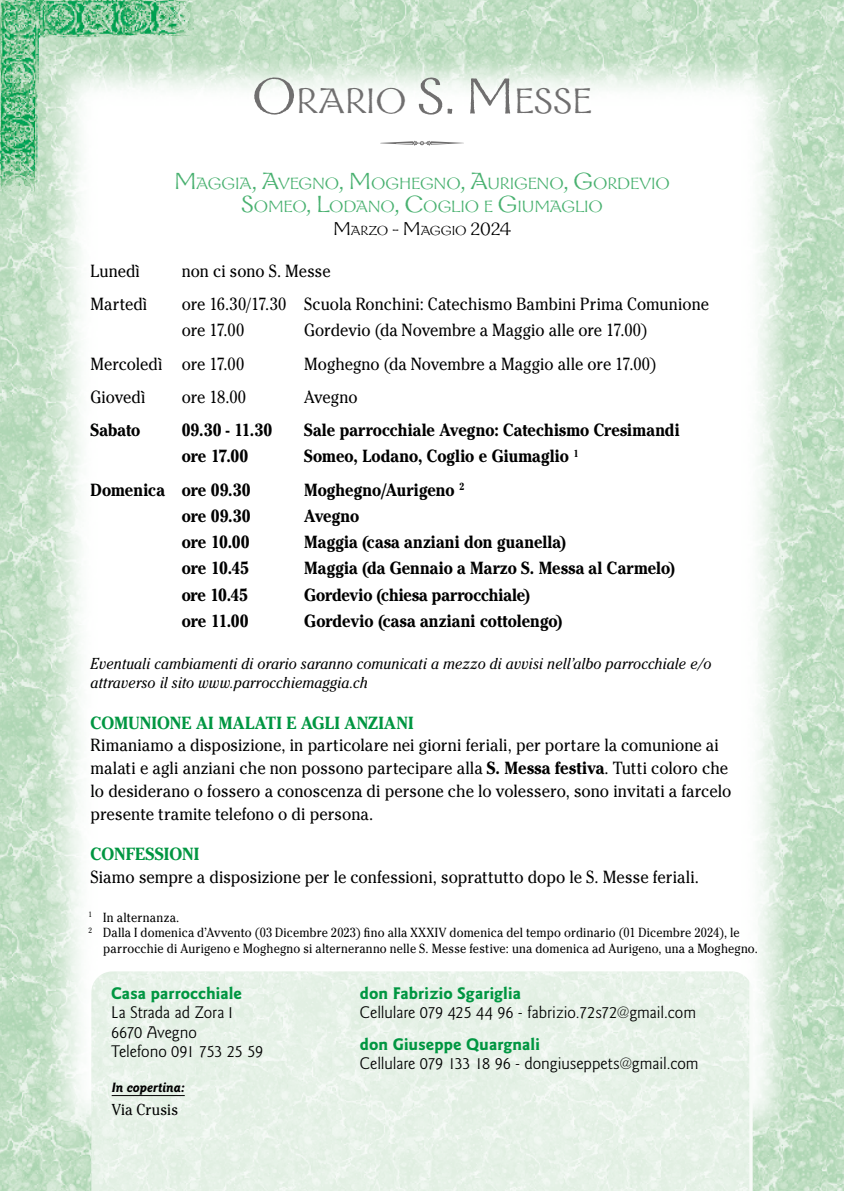
<style>
.page{position:relative;width:844px;height:1191px;background:#fff}
.page>*{position:absolute;margin:0;border:0;box-sizing:border-box;transform-origin:0 0}
.t1{font:39.9px "Galahad Std";color:#706f6f}
.t2{font:18.38px/22.8px "Galahad Std";letter-spacing:-.005em;color:#49b170;text-align:center}
.t3{font:17.5px/22.8px "Cheltenham Std";color:#000;scale:.91 1}
.t4{font:700 17.5px "Cheltenham Std";letter-spacing:.005em;color:#000;scale:.9 1}
.t5{font:17.5px/26.2px "Cheltenham Std";color:#000;scale:.9 1}
.t6{font:17.5px/19.2px "Goudy Sans Std";letter-spacing:-.005em;color:#000}
.t7{font:700 17.5px "Goudy Sans Std";letter-spacing:.005em;color:#009641}
.t8{font:700 17.5px "Cheltenham Std";letter-spacing:.01em;color:#009641;scale:.94 1}
.t9{font:italic 15.75px/19.2px "Cheltenham Std";letter-spacing:.005em;color:#000;scale:.91 1}
.t10{font:15.75px "Cheltenham Std";letter-spacing:.005em;color:#000;scale:.91 1}
.t11{font:14.7px "Galahad Std";letter-spacing:-.005em;color:#000}
.t12{font:italic 700 14px "Goudy Sans Std";color:#000}
.t13{font:13.12px "Cheltenham Std";letter-spacing:.01em;color:#000;scale:.9 1}
.t14{font:13.12px "Cheltenham Std";letter-spacing:.01em;color:#000;scale:.91 1}
.s1{font-size:56.88px}
.s2{font-size:26.25px}
.s3{font-size:21px}
.s4{font-weight:700}
</style>
<div class="page">
<img style="left:0;top:0;width:843px;height:1191px">
<img style="left:91px;top:971px;width:661px;height:220px">
<hr style="left:112px;top:1095px;width:73px;height:1px;background:#000">
<h1 class="t1" style="left:252px;top:76px;width:341px"><span class="s1">O</span>RARIO•<span class="s1">S. M</span>ESSE</h1>
<p class="t2" style="left:174px;top:171px;width:495px"><span class="s2">M</span>AGGIA<span class="s2">, A</span>VEGNO<span class="s2">, M</span>OGHEGNO<span class="s2">, A</span>URIGENO<span class="s2">, G</span>ORDEVIO<br><span class="s2">S</span>OM EO<span class="s2">, L</span>ODANO<span class="s2">, C</span>OGLIO E <span class="s2">G</span>IUMAGLIO</p>
<p class="t11" style="left:333px;top:221px;width:179px"><span class="s3">M</span>ARZO <span class="s3">- M</span>AGGIO <span class="s3">2024</span></p>
<p class="t5" style="left:91px;top:258px;width:56px">Lunedì</p>
<p class="t5" style="left:182px;top:258px;width:167px">non ci sono S. Messe</p>
<p class="t5" style="left:91px;top:291px;width:65px">Martedì</p>
<p class="t5" style="left:182px;top:291px;width:587px">ore 16.30/17.30 Scuola Ronchini: Catechismo Bambini Prima Comunione ore 17.00</p>
<p class="t5" style="left:304px;top:317px;width:382px">Gordevio (da Novembre a Maggio alle ore 17.00)</p>
<p class="t5" style="left:91px;top:350px;width:172px">Mercoledì ore 17.00</p>
<p class="t5" style="left:304px;top:350px;width:392px">Moghegno (da Novembre a Maggio alle ore 17.00)</p>
<p class="t5" style="left:91px;top:384px;width:62px">Giovedì</p>
<p class="t5" style="left:182px;top:384px;width:73px">ore 18.00</p>
<p class="t5" style="left:304px;top:384px;width:61px">Avegno</p>
<p class="t4" style="left:91px;top:419px;width:57px">Sabato</p>
<p class="t4" style="left:182px;top:419px;width:102px">09.30 - 11.30</p>
<p class="t4" style="left:304px;top:419px;width:418px">Sale parrocchiale Avegno: Catechismo Cresimandi</p>
<p class="t4" style="left:182px;top:446px;width:76px">ore 17.00</p>
<p class="t4" style="left:304px;top:446px;width:306px">Someo, Lodano, Coglio e Giumaglio <sup>1</sup></p>
<p class="t4" style="left:91px;top:479px;width:179px">Domenica ore 09.30</p>
<p class="t4" style="left:304px;top:479px;width:179px">Moghegno/Aurigeno <sup>2</sup></p>
<p class="t4" style="left:182px;top:505px;width:78px">ore 09.30</p>
<p class="t4" style="left:304px;top:505px;width:63px">Avegno</p>
<p class="t4" style="left:182px;top:531px;width:77px">ore 10.00</p>
<p class="t4" style="left:304px;top:531px;width:292px">Maggia (casa anziani don guanella)</p>
<p class="t4" style="left:182px;top:558px;width:76px">ore 10.45</p>
<p class="t4" style="left:304px;top:558px;width:413px">Maggia (da Gennaio a Marzo S. Messa al Carmelo)</p>
<p class="t4" style="left:182px;top:584px;width:75px">ore 10.45</p>
<p class="t4" style="left:304px;top:584px;width:252px">Gordevio (chiesa parrocchiale)</p>
<p class="t4" style="left:182px;top:610px;width:76px">ore 11.00</p>
<p class="t4" style="left:304px;top:610px;width:288px">Gordevio (casa anziani cottolengo)</p>
<p class="t9" style="left:91px;top:654px;width:683px">Eventuali cambiamenti di orario saranno comunicati a mezzo di avvisi nell’albo parrocchiale e/o attraverso il sito www.parrocchiemaggia.ch</p>
<p class="t8" style="left:91px;top:712px;width:345px">COMUNIONE AI MALATI E AGLI ANZIANI</p>
<p class="t3" style="left:91px;top:734px;width:705px">Rimaniamo a disposizione, in particolare nei giorni feriali, per portare la comunione ai malati e agli anziani che non possono partecipare alla <span class="s4">S. Messa festiva</span>. Tutti coloro che lo desiderano o fossero a conoscenza di persone che lo volessero, sono invitati a farcelo presente tramite telefono o di persona.</p>
<p class="t8" style="left:91px;top:843px;width:117px">CONFESSIONI</p>
<p class="t3" style="left:91px;top:865px;width:669px">Siamo sempre a disposizione per le confessioni, soprattutto dopo le S. Messe feriali.</p>
<p class="t14" style="left:88px;top:909px;width:101px"><sup>1</sup> In alternanza.</p>
<p class="t13" style="left:88px;top:925px;width:725px"><sup>2</sup> Dalla I domenica d’Avvento (03 Dicembre 2023) fino alla XXXIV domenica del tempo ordinario (01 Dicembre 2024), le</p>
<p class="t13" style="left:103px;top:941px;width:728px">parrocchie di Aurigeno e Moghegno si alterneranno nelle S. Messe festive: una domenica ad Aurigeno, una a Moghegno.</p>
<p class="t7" style="left:111px;top:983px;width:132px">Casa parrocchiale</p>
<p class="t6" style="left:111px;top:1003px;width:153px">La Strada ad Zora 1<br>6670 Avegno<br>Telefono 091 753 25 59</p>
<p class="t12" style="left:112px;top:1079px;width:74px">In copertina:</p>
<p class="t10" style="left:112px;top:1100px;width:75px">Via Crusis</p>
<p class="t7" style="left:360px;top:983px;width:163px">don Fabrizio Sgariglia</p>
<p class="t6" style="left:360px;top:1003px;width:337px">Cellulare 079 425 44 96 - fabrizio.72s72@gmail.com</p>
<p class="t7" style="left:360px;top:1034px;width:181px">don Giuseppe Quargnali</p>
<p class="t6" style="left:360px;top:1054px;width:340px">Cellulare 079 133 18 96 - dongiuseppets@gmail.com</p>
</div>
